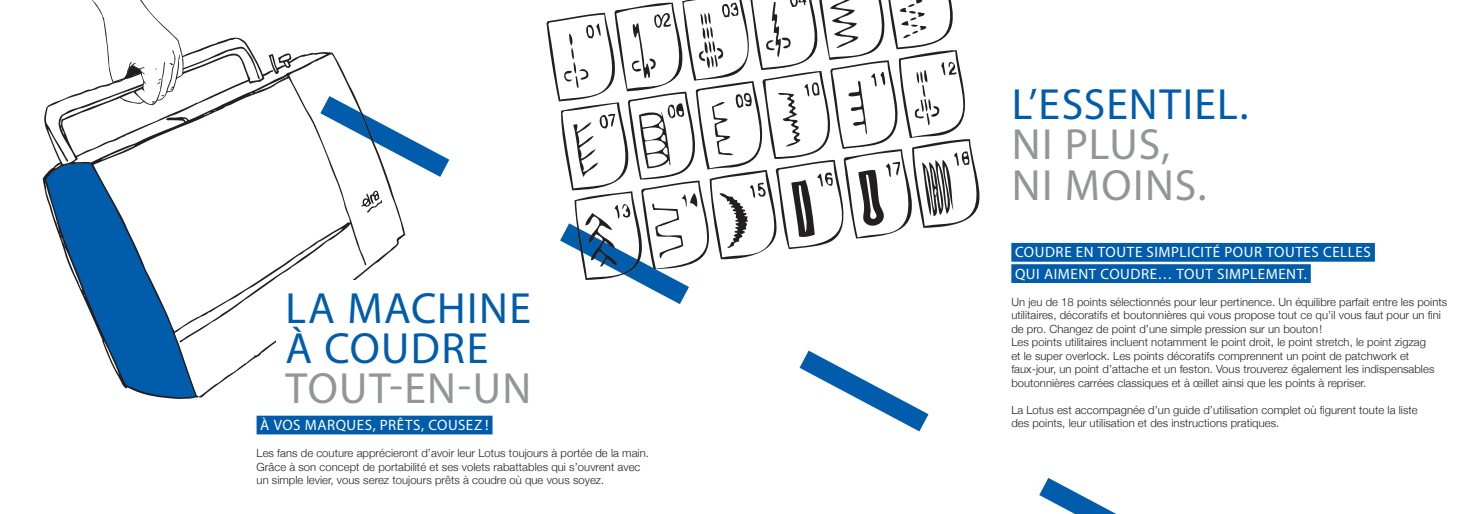
<style>
.page{position:relative;width:1477px;height:514px;background:#fff}
.page>*{position:absolute;margin:0;border:0;box-sizing:border-box;transform-origin:0 0}
.t1{font:43.75px/40px "Myriad Pro";letter-spacing:.03em;color:#015dab}
.t2{font:43.75px/40px "Myriad Pro";letter-spacing:.03em;color:#939598}
.t3{font:15px/21.2px "Myriad Pro";letter-spacing:.04em;color:#fff}
.t4{font:300 11.25px/13.5px "Helvetica Neue";letter-spacing:.005em;color:#231f20}
</style>
<div class="page">
<svg style="left:43px;top:37px;width:362px;height:361px"></svg>
<svg style="left:320px;top:96px;width:129px;height:81px"></svg>
<svg style="left:800px;top:350px;width:315px;height:163px"></svg>
<div style="left:276px;top:280px;width:204px;height:118px;background:#fff"></div>
<div style="left:257px;top:415px;width:236px;height:19px;background:#015dab"></div>
<div style="left:1011px;top:243px;width:364px;height:18px;background:#015dab"></div>
<div style="left:1011px;top:264px;width:300px;height:19px;background:#015dab"></div>
<svg style="left:43px;top:0;width:141px;height:105px"></svg>
<svg style="left:547px;top:0;width:433px;height:304px"></svg>
<h1 class="t1" style="left:285px;top:287px;width:247px">LA MACHINE<br>À COUDRE</h1>
<h1 class="t2" style="left:285px;top:367px;width:247px">TOUT-EN-UN</h1>
<h2 class="t3" style="left:260px;top:413px;width:230px">À VOS MARQUES, PRÊTS, COUSEZ !</h2>
<p class="t4" style="left:257px;top:445px;width:394px">Les fans de couture apprécieront d’avoir leur Lotus toujours à portée de la main.<br>Grâce à son concept de portabilité et ses volets rabattables qui s’ouvrent avec un simple levier, vous serez toujours prêts à coudre où que vous soyez.</p>
<h1 class="t1" style="left:1012px;top:84px;width:238px">L’ESSENTIEL.</h1>
<h1 class="t2" style="left:1012px;top:124px;width:196px">NI PLUS,<br>NI MOINS.</h1>
<h2 class="t3" style="left:1015px;top:241px;width:357px">COUDRE EN TOUTE SIMPLICITÉ POUR TOUTES CELLES<br>QUI AIMENT COUDRE… TOUT SIMPLEMENT.</h2>
<p class="t4" style="left:1011px;top:294px;width:437px">Un jeu de 18 points sélectionnés pour leur pertinence. Un équilibre parfait entre les points utilitaires, décoratifs et boutonnières qui vous propose tout ce qu’il vous faut pour un fini de pro. Changez de point d’une simple pression sur un bouton !<br>Les points utilitaires incluent notamment le point droit, le point stretch, le point zigzag<br>et le super overlock. Les points décoratifs comprennent un point de patchwork et faux-jour, un point d’attache et un feston. Vous trouverez également les indispensables boutonnières carrées classiques et à œillet ainsi que les points à repriser.</p>
<p class="t4" style="left:1011px;top:402px;width:408px">La Lotus est accompagnée d’un guide d’utilisation complet où figurent toute la liste des points, leur utilisation et des instructions pratiques.</p>
</div>
